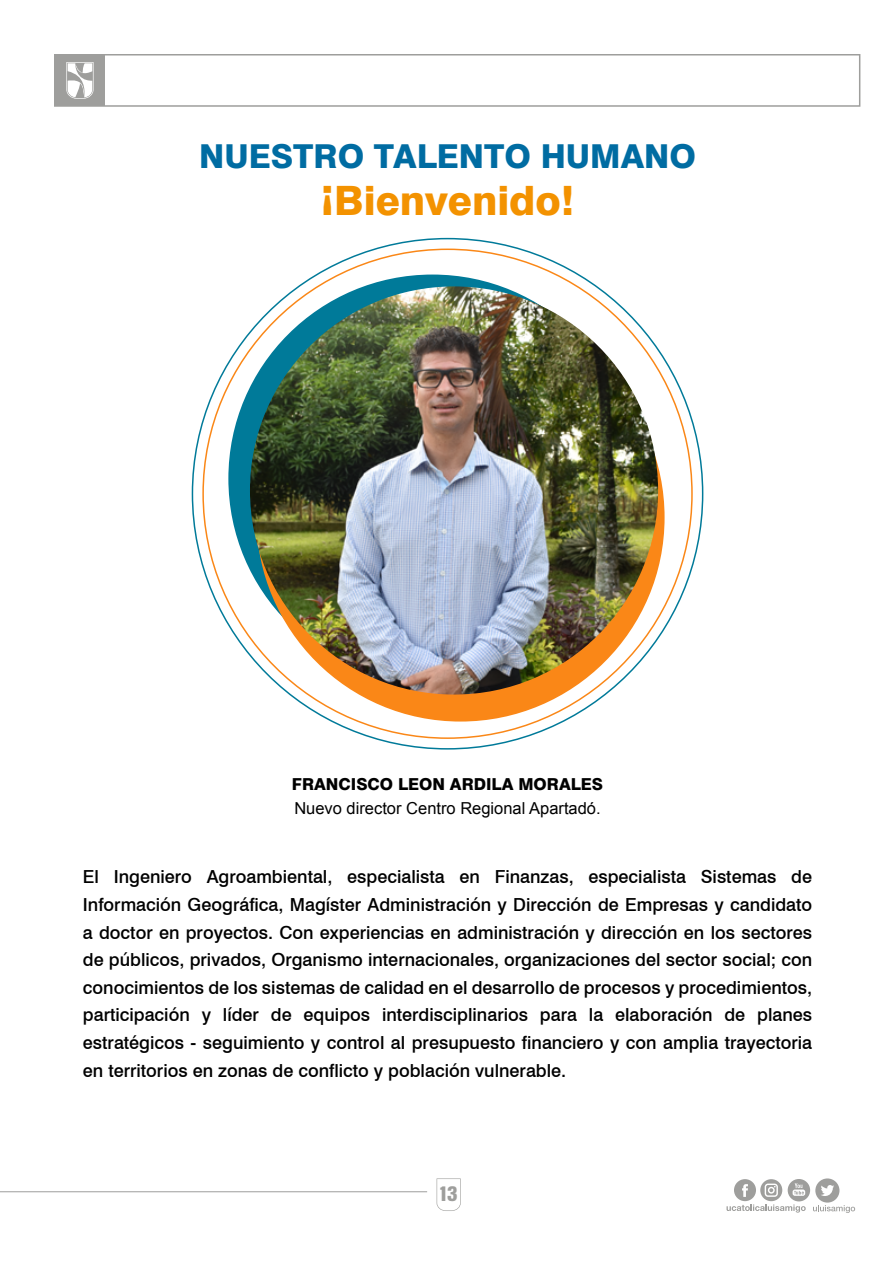
<style>
.page{position:relative;width:893px;height:1263px;background:#fff}
.page>*{position:absolute;margin:0;border:0;box-sizing:border-box;transform-origin:0 0}
.t1{font:800 40.5px "Swiss 721 BT";color:#f39200}
.t2{font:800 33px "Swiss 721 BT";color:#006ca2}
.t3{font:700 21px "Helvetica Con BQ";color:#9e9e9c}
.t4{font:500 18px/27.6px "Swiss 721 BT";color:#000;text-align:justify}
.t5{font:16.5px "Arial";color:#000}
.t6{font:800 16.5px "Swiss 721 BT";color:#000}
</style>
<div class="page">
<svg style="left:726px;top:1178px;width:129px;height:35px"></svg>
<svg style="left:437px;top:1178px;width:24px;height:33px"></svg>
<div style="left:54px;top:54px;width:806px;height:53px;border:2px solid #9e9e9c"></div>
<div style="left:55px;top:55px;width:50px;height:51px;background:#9e9e9c"></div>
<svg style="left:66px;top:62px;width:28px;height:37px"></svg>
<hr style="left:0;top:1191px;width:427px;height:1px;background:#9e9e9c">
<div style="left:228px;top:275px;width:408px;height:408px;background:#007a99;border-radius:50%"></div>
<div style="left:256px;top:313px;width:409px;height:408px;background:#fa8717;border-radius:50%"></div>
<img style="left:250px;top:286px;width:408px;height:408px;border-radius:204px">
<h2 class="t2" style="left:199px;top:137px;width:498px">NUESTRO TALENTO HUMANO</h2>
<h1 class="t1" style="left:320px;top:176px;width:256px">¡Bienvenido!</h1>
<p class="t6" style="left:292px;top:774px;width:313px">FRANCISCO LEON ARDILA MORALES</p>
<p class="t5" style="left:294px;top:797px;width:308px">Nuevo director Centro Regional Apartadó.</p>
<p class="t4" style="left:83px;top:863px;width:731px">El Ingeniero Agroambiental, especialista en Finanzas, especialista Sistemas de Información Geográfica, Magíster Administración y Dirección de Empresas y candidato a doctor en proyectos. Con experiencias en administración y dirección en los sectores de públicos, privados, Organismo internacionales, organizaciones del sector social; con conocimientos de los sistemas de calidad en el desarrollo de procesos y procedimientos, participación y líder de equipos interdisciplinarios para la elaboración de planes estratégicos - seguimiento y control al presupuesto financiero y con amplia trayectoria en territorios en zonas de conflicto y población vulnerable.</p>
<p class="t3" style="left:438px;top:1182px;width:21px">13</p>
</div>
